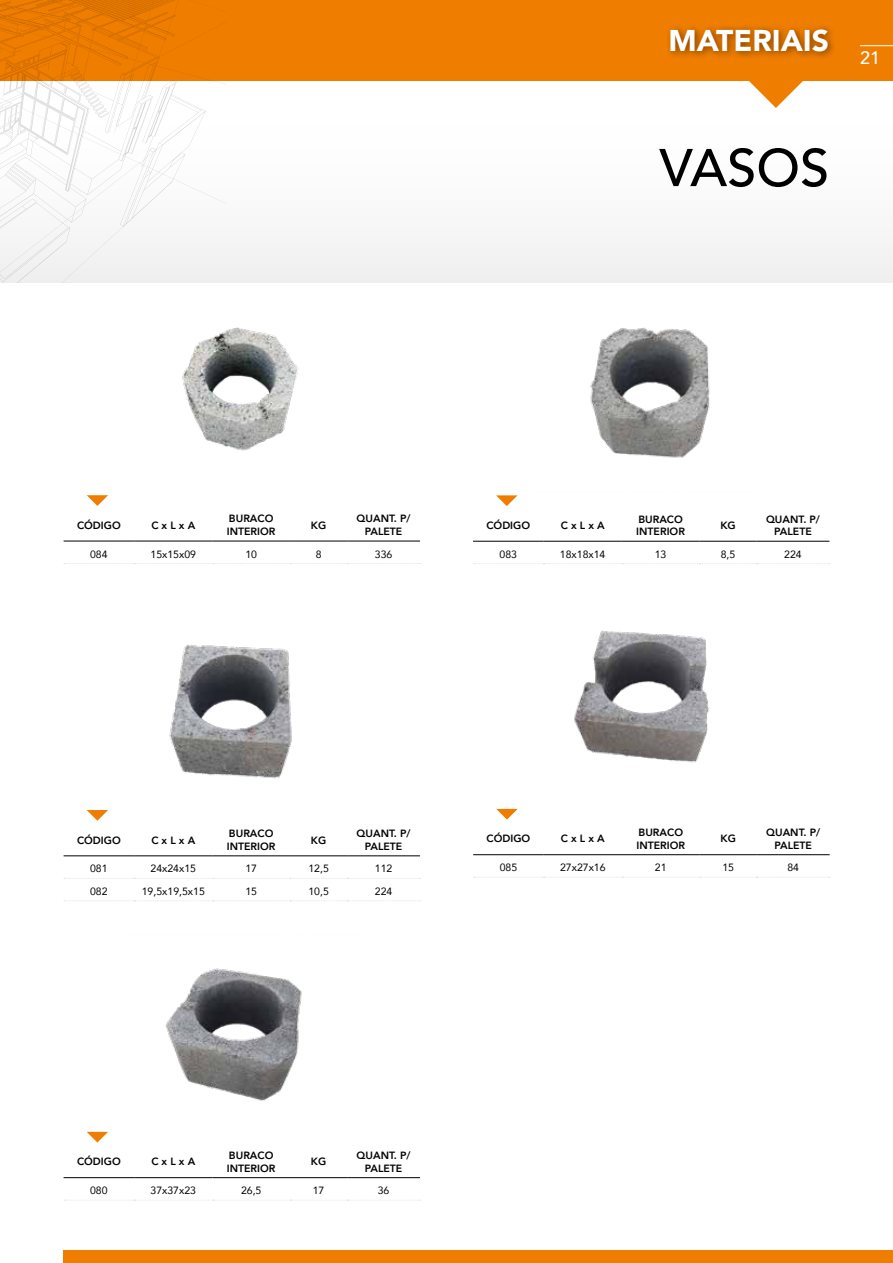
<style>
.page{position:relative;width:893px;height:1263px;background:#fff}
.page>*{position:absolute;margin:0;border:0;box-sizing:border-box;transform-origin:0 0}
.t1{font:500 52.5px "Avenir";color:#000}
.t2{font:900 30px "Avenir";color:#fff}
.t3{font:800 10.5px/12.6px "Avenir";color:#000}
.t4{font:10.5px "Avenir";color:#000}
</style>
<div class="page">
<div style="left:0;top:0;width:893px;height:81px;background:#ef7d00"></div>
<div style="left:0;top:76px;width:893px;height:207px;background:#fbfbfb"></div>
<div style="left:64px;top:1250px;width:829px;height:13px;background:#ef7d00"></div>
<hr style="left:860px;top:45px;width:33px;height:1px;background:#fff">
<svg style="left:723px;top:76px;width:106px;height:32px"></svg>
<div style="left:665px;top:23px;width:171px;height:37px;background:#000;opacity:.45"></div>
<svg style="left:0;top:0;width:227px;height:283px"></svg>
<img style="left:165px;top:968px;width:137px;height:133px">
<svg style="left:87px;top:1132px;width:21px;height:10px"></svg>
<hr style="left:64px;top:1177px;width:70px;height:1px;background:#000">
<hr style="left:134px;top:1177px;width:78px;height:1px;background:#000">
<hr style="left:212px;top:1177px;width:78px;height:1px;background:#000">
<hr style="left:290px;top:1177px;width:57px;height:1px;background:#000">
<hr style="left:347px;top:1177px;width:73px;height:1px;background:#000">
<svg style="left:64px;top:1200px;width:357px;height:1px"></svg>
<img style="left:590px;top:327px;width:120px;height:131px">
<svg style="left:496px;top:495px;width:21px;height:11px"></svg>
<hr style="left:473px;top:541px;width:71px;height:1px;background:#000">
<hr style="left:544px;top:541px;width:78px;height:1px;background:#000">
<hr style="left:622px;top:541px;width:77px;height:1px;background:#000">
<hr style="left:699px;top:541px;width:58px;height:1px;background:#000">
<hr style="left:757px;top:541px;width:72px;height:1px;background:#000">
<svg style="left:473px;top:563px;width:357px;height:1px"></svg>
<img style="left:574px;top:630px;width:136px;height:133px">
<svg style="left:496px;top:809px;width:22px;height:11px"></svg>
<hr style="left:473px;top:854px;width:71px;height:1px;background:#000">
<hr style="left:544px;top:854px;width:78px;height:1px;background:#000">
<hr style="left:622px;top:854px;width:78px;height:1px;background:#000">
<hr style="left:700px;top:854px;width:57px;height:1px;background:#000">
<hr style="left:757px;top:854px;width:73px;height:1px;background:#000">
<svg style="left:474px;top:877px;width:356px;height:1px"></svg>
<img style="left:169px;top:644px;width:123px;height:135px">
<svg style="left:87px;top:810px;width:21px;height:11px"></svg>
<hr style="left:64px;top:855px;width:70px;height:1px;background:#000">
<hr style="left:134px;top:855px;width:78px;height:1px;background:#000">
<hr style="left:212px;top:855px;width:78px;height:1px;background:#000">
<hr style="left:290px;top:855px;width:57px;height:1px;background:#000">
<hr style="left:347px;top:855px;width:73px;height:1px;background:#000">
<svg style="left:64px;top:878px;width:357px;height:1px"></svg>
<svg style="left:64px;top:900px;width:357px;height:1px"></svg>
<img style="left:182px;top:327px;width:117px;height:124px">
<svg style="left:87px;top:495px;width:21px;height:11px"></svg>
<hr style="left:64px;top:541px;width:70px;height:1px;background:#000">
<hr style="left:134px;top:541px;width:78px;height:1px;background:#000">
<hr style="left:212px;top:541px;width:78px;height:1px;background:#000">
<hr style="left:290px;top:541px;width:57px;height:1px;background:#000">
<hr style="left:347px;top:541px;width:73px;height:1px;background:#000">
<svg style="left:64px;top:563px;width:357px;height:1px"></svg>
<h2 class="t2" style="left:668px;top:15px;width:213px">MATERIAIS <sub>21</sub></h2>
<h1 class="t1" style="left:659px;top:122px;width:171px">VASOS</h1>
<p class="t3" style="left:77px;top:519px;width:45px">CÓDIGO</p>
<p class="t3" style="left:151px;top:519px;width:45px">C x L x A</p>
<p class="t3" style="left:227px;top:512px;width:50px">BURACO<br>INTERIOR</p>
<p class="t3" style="left:311px;top:519px;width:17px">KG</p>
<p class="t3" style="left:357px;top:512px;width:56px;text-align:center">QUANT. P/<br>PALETE</p>
<p class="t4" style="left:90px;top:545px;width:19px">084</p>
<p class="t4" style="left:151px;top:545px;width:47px">15x15x09</p>
<p class="t4" style="left:245px;top:545px;width:13px">10</p>
<p class="t4" style="left:316px;top:545px;width:7px">8</p>
<p class="t4" style="left:375px;top:545px;width:19px">336</p>
<p class="t3" style="left:486px;top:519px;width:45px">CÓDIGO</p>
<p class="t3" style="left:561px;top:519px;width:45px">C x L x A</p>
<p class="t3" style="left:636px;top:513px;width:50px">BURACO<br>INTERIOR</p>
<p class="t3" style="left:720px;top:519px;width:17px">KG</p>
<p class="t3" style="left:766px;top:513px;width:56px;text-align:center">QUANT. P/<br>PALETE</p>
<p class="t4" style="left:499px;top:546px;width:19px">083</p>
<p class="t4" style="left:560px;top:546px;width:47px">18x18x14</p>
<p class="t4" style="left:655px;top:546px;width:13px">13</p>
<p class="t4" style="left:721px;top:546px;width:16px">8,5</p>
<p class="t4" style="left:784px;top:546px;width:19px">224</p>
<p class="t3" style="left:77px;top:834px;width:45px">CÓDIGO</p>
<p class="t3" style="left:151px;top:834px;width:45px">C x L x A</p>
<p class="t3" style="left:227px;top:827px;width:50px">BURACO<br>INTERIOR</p>
<p class="t3" style="left:311px;top:834px;width:17px">KG</p>
<p class="t3" style="left:357px;top:827px;width:56px;text-align:center">QUANT. P/<br>PALETE</p>
<p class="t4" style="left:90px;top:860px;width:19px">081</p>
<p class="t4" style="left:151px;top:860px;width:47px">24x24x15</p>
<p class="t4" style="left:245px;top:860px;width:13px">17</p>
<p class="t4" style="left:308px;top:860px;width:22px">12,5</p>
<p class="t4" style="left:375px;top:860px;width:19px">112</p>
<p class="t4" style="left:90px;top:883px;width:19px">082</p>
<p class="t4" style="left:142px;top:883px;width:65px">19,5x19,5x15</p>
<p class="t4" style="left:245px;top:883px;width:13px">15</p>
<p class="t4" style="left:308px;top:883px;width:22px">10,5</p>
<p class="t4" style="left:375px;top:883px;width:19px">224</p>
<p class="t3" style="left:487px;top:832px;width:45px">CÓDIGO</p>
<p class="t3" style="left:561px;top:832px;width:45px">C x L x A</p>
<p class="t3" style="left:636px;top:826px;width:50px">BURACO<br>INTERIOR</p>
<p class="t3" style="left:720px;top:832px;width:17px">KG</p>
<p class="t3" style="left:766px;top:826px;width:56px;text-align:center">QUANT. P/<br>PALETE</p>
<p class="t4" style="left:500px;top:859px;width:19px">085</p>
<p class="t4" style="left:560px;top:859px;width:47px">27x27x16</p>
<p class="t4" style="left:655px;top:859px;width:13px">21</p>
<p class="t4" style="left:722px;top:859px;width:13px">15</p>
<p class="t4" style="left:787px;top:859px;width:13px">84</p>
<p class="t3" style="left:77px;top:1155px;width:45px">CÓDIGO</p>
<p class="t3" style="left:151px;top:1155px;width:45px">C x L x A</p>
<p class="t3" style="left:227px;top:1149px;width:50px">BURACO<br>INTERIOR</p>
<p class="t3" style="left:311px;top:1155px;width:17px">KG</p>
<p class="t3" style="left:357px;top:1149px;width:56px;text-align:center">QUANT. P/<br>PALETE</p>
<p class="t4" style="left:90px;top:1182px;width:19px">080</p>
<p class="t4" style="left:151px;top:1182px;width:47px">37x37x23</p>
<p class="t4" style="left:241px;top:1182px;width:22px">26,5</p>
<p class="t4" style="left:313px;top:1182px;width:13px">17</p>
<p class="t4" style="left:378px;top:1182px;width:13px">36</p>
</div>
